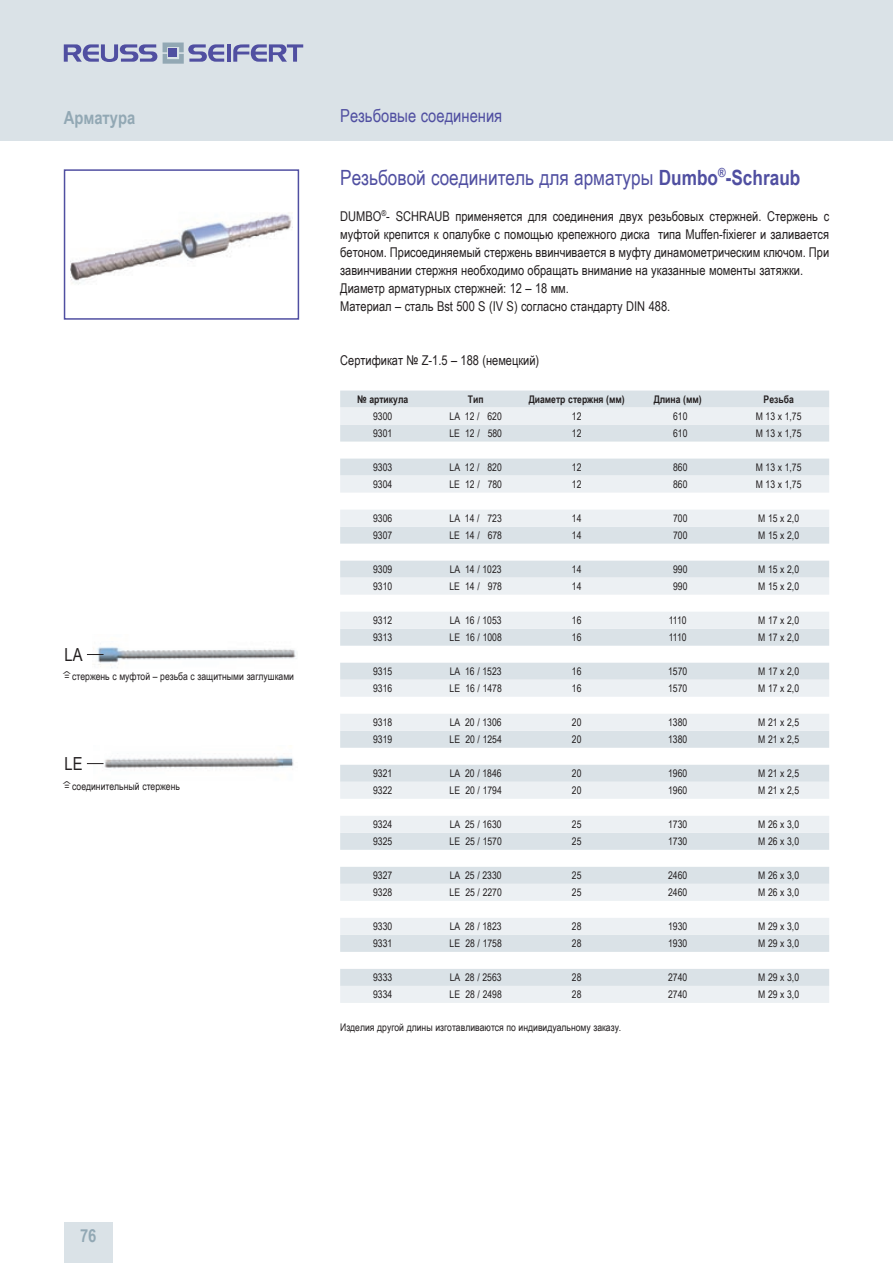
<style>
.page{position:relative;width:893px;height:1263px;background:#fff}
.page>*{position:absolute;margin:0;border:0;box-sizing:border-box;transform-origin:0 0}
.t1{font:21px "Arial Narrow";color:#504fa1}
.t2{font:18px "Arial Narrow";color:#504fa1}
.t3{font:700 18px "Arial Narrow";color:#92a8b4}
.t4{font:18px "Arial Narrow";color:#231f20}
.t5{font:13.5px/18px "Arial Narrow";color:#231f20}
.t6{font:10.5px "Arial Narrow";color:#231f20}
.t7{font:700 10.5px "Arial Narrow";color:#231f20}
.t8{font:9.45px "Humnst 777 Cn EU";color:#231f20;scale:1.43 1}
.s1{font-weight:700}
</style>
<div class="page">
<div style="left:0;top:0;width:893px;height:140px;background:#dae2e7"></div>
<div style="left:64px;top:1222px;width:49px;height:41px;background:#dae2e7"></div>
<svg style="left:64px;top:44px;width:93px;height:18px"></svg>
<hr style="left:227px;top:44px;width:4px;height:18px;background:#504fa1">
<svg style="left:233px;top:44px;width:70px;height:18px"></svg>
<svg style="left:163px;top:43px;width:61px;height:21px"></svg>
<div style="left:169px;top:49px;width:8px;height:8px;background:#504fa1"></div>
<img style="left:93px;top:647px;width:203px;height:21px">
<img style="left:94px;top:756px;width:200px;height:13px">
<div style="left:340px;top:391px;width:489px;height:17px;background:#dae2e7"></div>
<svg style="left:340px;top:408px;width:489px;height:595px"></svg>
<img style="left:70px;top:214px;width:222px;height:71px">
<div style="left:64px;top:169px;width:235px;height:151px;border:2px solid #504fa1"></div>
<svg style="left:87px;top:654px;width:17px;height:1px"></svg>
<svg style="left:87px;top:763px;width:17px;height:1px"></svg>
<h2 class="t3" style="left:64px;top:104px;width:73px">Арматура</h2>
<h2 class="t2" style="left:340px;top:102px;width:164px">Резьбовые соединения</h2>
<h2 class="t4" style="left:65px;top:641px;width:20px">LA</h2>
<p class="t8" style="left:60px;top:668px;width:11px">^</p>
<p class="t6" style="left:65px;top:668px;width:231px">= стержень с муфтой – резьба с защитными заглушками</p>
<h2 class="t4" style="left:65px;top:750px;width:20px">LE</h2>
<p class="t8" style="left:60px;top:779px;width:11px">^</p>
<p class="t6" style="left:65px;top:779px;width:117px">= соединительный стержень</p>
<h1 class="t1" style="left:340px;top:163px;width:462px">Резьбовой соединитель для арматуры <span class="s1">Dumbo</span><sup>®</sup><span class="s1">-Schraub</span></h1>
<p class="t5" style="left:340px;top:207px;width:490px">DUMBO<sup>®</sup>- SCHRAUB применяется для соединения двух резьбовых стержней. Стержень с муфтой крепится к опалубке с помощью крепежного диска типа Muffen-fixierer и заливается бетоном. Присоединяемый стержень ввинчивается в муфту динамометрическим ключом. При завинчивании стержня необходимо обращать внимание на указанные моменты затяжки.<br>Диаметр арматурных стержней: 12 – 18 мм.<br>Материал – сталь Bst 500 S (IV S) согласно стандарту DIN 488.</p>
<p class="t5" style="left:340px;top:351px;width:201px">Сертификат № Z-1.5 – 188 (немецкий)</p>
<p class="t7" style="left:357px;top:391px;width:53px">№ артикула</p>
<p class="t7" style="left:468px;top:391px;width:17px">Тип</p>
<p class="t7" style="left:529px;top:391px;width:97px">Диаметр стержня (мм)</p>
<p class="t7" style="left:654px;top:391px;width:49px">Длина (мм)</p>
<p class="t7" style="left:764px;top:391px;width:32px">Резьба</p>
<p class="t6" style="left:373px;top:408px;width:21px">9300</p>
<p class="t6" style="left:450px;top:408px;width:54px">LA 12 / 620</p>
<p class="t6" style="left:572px;top:408px;width:11px">12</p>
<p class="t6" style="left:673px;top:408px;width:16px">610</p>
<p class="t6" style="left:756px;top:408px;width:47px">M 13 x 1,75</p>
<p class="t6" style="left:373px;top:425px;width:21px">9301</p>
<p class="t6" style="left:449px;top:425px;width:54px">LE 12 / 580</p>
<p class="t6" style="left:572px;top:425px;width:11px">12</p>
<p class="t6" style="left:673px;top:425px;width:16px">610</p>
<p class="t6" style="left:756px;top:425px;width:47px">M 13 x 1,75</p>
<p class="t6" style="left:373px;top:459px;width:21px">9303</p>
<p class="t6" style="left:450px;top:459px;width:54px">LA 12 / 820</p>
<p class="t6" style="left:572px;top:459px;width:11px">12</p>
<p class="t6" style="left:673px;top:459px;width:16px">860</p>
<p class="t6" style="left:756px;top:459px;width:47px">M 13 x 1,75</p>
<p class="t6" style="left:373px;top:476px;width:21px">9304</p>
<p class="t6" style="left:449px;top:476px;width:54px">LE 12 / 780</p>
<p class="t6" style="left:572px;top:476px;width:11px">12</p>
<p class="t6" style="left:673px;top:476px;width:16px">860</p>
<p class="t6" style="left:756px;top:476px;width:47px">M 13 x 1,75</p>
<p class="t6" style="left:373px;top:510px;width:21px">9306</p>
<p class="t6" style="left:450px;top:510px;width:54px">LA 14 / 723</p>
<p class="t6" style="left:572px;top:510px;width:11px">14</p>
<p class="t6" style="left:673px;top:510px;width:16px">700</p>
<p class="t6" style="left:758px;top:510px;width:42px">M 15 x 2,0</p>
<p class="t6" style="left:373px;top:527px;width:21px">9307</p>
<p class="t6" style="left:449px;top:527px;width:54px">LE 14 / 678</p>
<p class="t6" style="left:572px;top:527px;width:11px">14</p>
<p class="t6" style="left:673px;top:527px;width:16px">700</p>
<p class="t6" style="left:758px;top:527px;width:42px">M 15 x 2,0</p>
<p class="t6" style="left:373px;top:562px;width:21px">9309</p>
<p class="t6" style="left:450px;top:562px;width:53px">LA 14 / 1023</p>
<p class="t6" style="left:572px;top:562px;width:11px">14</p>
<p class="t6" style="left:673px;top:562px;width:16px">990</p>
<p class="t6" style="left:758px;top:562px;width:42px">M 15 x 2,0</p>
<p class="t6" style="left:373px;top:579px;width:21px">9310</p>
<p class="t6" style="left:449px;top:579px;width:54px">LE 14 / 978</p>
<p class="t6" style="left:572px;top:579px;width:11px">14</p>
<p class="t6" style="left:673px;top:579px;width:16px">990</p>
<p class="t6" style="left:758px;top:579px;width:42px">M 15 x 2,0</p>
<p class="t6" style="left:373px;top:613px;width:21px">9312</p>
<p class="t6" style="left:450px;top:613px;width:53px">LA 16 / 1053</p>
<p class="t6" style="left:572px;top:613px;width:11px">16</p>
<p class="t6" style="left:669px;top:613px;width:19px">1110</p>
<p class="t6" style="left:758px;top:613px;width:42px">M 17 x 2,0</p>
<p class="t6" style="left:373px;top:630px;width:21px">9313</p>
<p class="t6" style="left:450px;top:630px;width:54px">LE 16 / 1008</p>
<p class="t6" style="left:572px;top:630px;width:11px">16</p>
<p class="t6" style="left:669px;top:630px;width:19px">1110</p>
<p class="t6" style="left:758px;top:630px;width:42px">M 17 x 2,0</p>
<p class="t6" style="left:373px;top:664px;width:21px">9315</p>
<p class="t6" style="left:450px;top:664px;width:53px">LA 16 / 1523</p>
<p class="t6" style="left:572px;top:664px;width:11px">16</p>
<p class="t6" style="left:668px;top:664px;width:21px">1570</p>
<p class="t6" style="left:758px;top:664px;width:42px">M 17 x 2,0</p>
<p class="t6" style="left:373px;top:681px;width:21px">9316</p>
<p class="t6" style="left:450px;top:681px;width:54px">LE 16 / 1478</p>
<p class="t6" style="left:572px;top:681px;width:11px">16</p>
<p class="t6" style="left:668px;top:681px;width:21px">1570</p>
<p class="t6" style="left:758px;top:681px;width:42px">M 17 x 2,0</p>
<p class="t6" style="left:373px;top:715px;width:21px">9318</p>
<p class="t6" style="left:450px;top:715px;width:53px">LA 20 / 1306</p>
<p class="t6" style="left:572px;top:715px;width:11px">20</p>
<p class="t6" style="left:668px;top:715px;width:21px">1380</p>
<p class="t6" style="left:758px;top:715px;width:42px">M 21 x 2,5</p>
<p class="t6" style="left:373px;top:732px;width:21px">9319</p>
<p class="t6" style="left:450px;top:732px;width:54px">LE 20 / 1254</p>
<p class="t6" style="left:572px;top:732px;width:11px">20</p>
<p class="t6" style="left:668px;top:732px;width:21px">1380</p>
<p class="t6" style="left:758px;top:732px;width:42px">M 21 x 2,5</p>
<p class="t6" style="left:373px;top:766px;width:21px">9321</p>
<p class="t6" style="left:450px;top:766px;width:53px">LA 20 / 1846</p>
<p class="t6" style="left:572px;top:766px;width:11px">20</p>
<p class="t6" style="left:668px;top:766px;width:21px">1960</p>
<p class="t6" style="left:758px;top:766px;width:42px">M 21 x 2,5</p>
<p class="t6" style="left:373px;top:783px;width:21px">9322</p>
<p class="t6" style="left:450px;top:783px;width:54px">LE 20 / 1794</p>
<p class="t6" style="left:572px;top:783px;width:11px">20</p>
<p class="t6" style="left:668px;top:783px;width:21px">1960</p>
<p class="t6" style="left:758px;top:783px;width:42px">M 21 x 2,5</p>
<p class="t6" style="left:373px;top:817px;width:21px">9324</p>
<p class="t6" style="left:450px;top:817px;width:53px">LA 25 / 1630</p>
<p class="t6" style="left:572px;top:817px;width:11px">25</p>
<p class="t6" style="left:668px;top:817px;width:21px">1730</p>
<p class="t6" style="left:758px;top:817px;width:42px">M 26 x 3,0</p>
<p class="t6" style="left:373px;top:834px;width:21px">9325</p>
<p class="t6" style="left:450px;top:834px;width:54px">LE 25 / 1570</p>
<p class="t6" style="left:572px;top:834px;width:11px">25</p>
<p class="t6" style="left:668px;top:834px;width:21px">1730</p>
<p class="t6" style="left:758px;top:834px;width:42px">M 26 x 3,0</p>
<p class="t6" style="left:373px;top:868px;width:21px">9327</p>
<p class="t6" style="left:450px;top:868px;width:53px">LA 25 / 2330</p>
<p class="t6" style="left:572px;top:868px;width:11px">25</p>
<p class="t6" style="left:668px;top:868px;width:21px">2460</p>
<p class="t6" style="left:758px;top:868px;width:42px">M 26 x 3,0</p>
<p class="t6" style="left:373px;top:885px;width:21px">9328</p>
<p class="t6" style="left:450px;top:885px;width:54px">LE 25 / 2270</p>
<p class="t6" style="left:572px;top:885px;width:11px">25</p>
<p class="t6" style="left:668px;top:885px;width:21px">2460</p>
<p class="t6" style="left:758px;top:885px;width:42px">M 26 x 3,0</p>
<p class="t6" style="left:373px;top:919px;width:21px">9330</p>
<p class="t6" style="left:450px;top:919px;width:53px">LA 28 / 1823</p>
<p class="t6" style="left:572px;top:919px;width:11px">28</p>
<p class="t6" style="left:668px;top:919px;width:21px">1930</p>
<p class="t6" style="left:758px;top:919px;width:42px">M 29 x 3,0</p>
<p class="t6" style="left:373px;top:936px;width:21px">9331</p>
<p class="t6" style="left:450px;top:936px;width:54px">LE 28 / 1758</p>
<p class="t6" style="left:572px;top:936px;width:11px">28</p>
<p class="t6" style="left:668px;top:936px;width:21px">1930</p>
<p class="t6" style="left:758px;top:936px;width:42px">M 29 x 3,0</p>
<p class="t6" style="left:373px;top:970px;width:21px">9333</p>
<p class="t6" style="left:450px;top:970px;width:53px">LA 28 / 2563</p>
<p class="t6" style="left:572px;top:970px;width:11px">28</p>
<p class="t6" style="left:668px;top:970px;width:21px">2740</p>
<p class="t6" style="left:758px;top:970px;width:42px">M 29 x 3,0</p>
<p class="t6" style="left:373px;top:987px;width:21px">9334</p>
<p class="t6" style="left:450px;top:987px;width:54px">LE 28 / 2498</p>
<p class="t6" style="left:572px;top:987px;width:11px">28</p>
<p class="t6" style="left:668px;top:987px;width:21px">2740</p>
<p class="t6" style="left:758px;top:987px;width:42px">M 29 x 3,0</p>
<p class="t6" style="left:340px;top:1019px;width:283px">Изделия другой длины изготавливаются по индивидуальному заказу.</p>
<h2 class="t3" style="left:80px;top:1222px;width:18px">76</h2>
</div>
